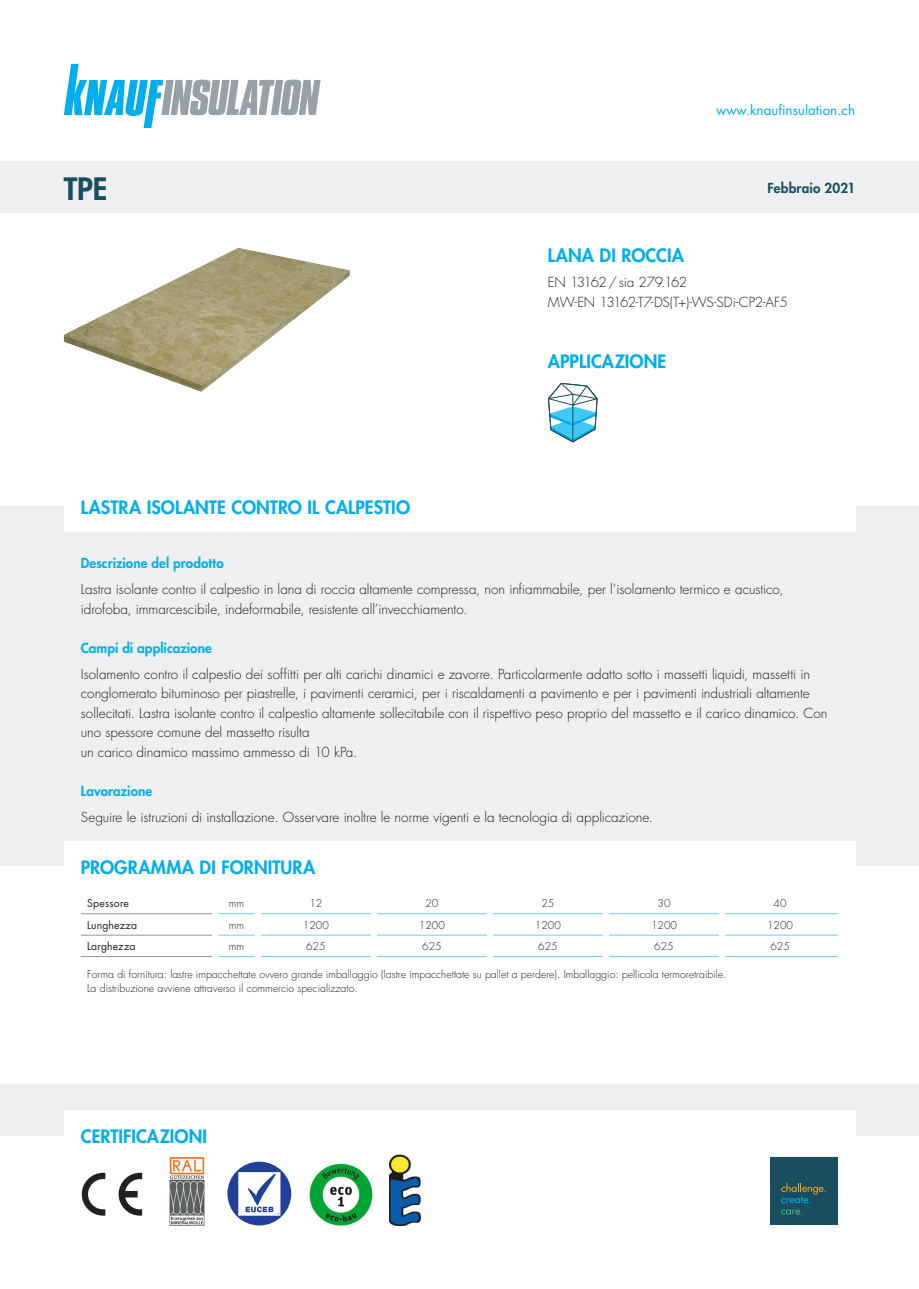
<style>
.page{position:relative;width:919px;height:1289px;background:#fff}
.page>*{position:absolute;margin:0;border:0;box-sizing:border-box;transform-origin:0 0}
.Produktname{font:800 30px "Futura Std";color:#184e5d}
.Untertitel1{font:800 18px "Futura Std";letter-spacing:.005em;color:#00aeef}
.Grundtext{font:300 13.5px/19.5px "Futura Std";letter-spacing:-.005em;color:#231f20}
.Untertitel2{font:800 13.5px "Futura Std";letter-spacing:.005em;color:#00aeef}
.t1{font:13.5px "Futura Std";color:#00aeef}
.Grundtext-2{font:300 13.5px "Futura Std";letter-spacing:-.06em;color:#231f20}
.Datum{font:800 13.5px "Futura Std";letter-spacing:.01em;color:#184e5d}
.t2{font:300 10.5px/14.2px "Futura Std";color:#231f20}
.t3{font:10.5px "Futura Std";letter-spacing:.015em;color:#231f20}
</style>
<div class="page">
<div style="left:0;top:1084px;width:918px;height:51px;background:#eeeff1"></div>
<div style="left:0;top:162px;width:918px;height:51px;background:#eeeff1"></div>
<div style="left:0;top:506px;width:918px;height:359px;background:#eeeff1"></div>
<img style="left:64px;top:248px;width:286px;height:144px">
<div style="left:64px;top:480px;width:791px;height:51px;background:#fff"></div>
<svg style="left:64px;top:64px;width:256px;height:64px"></svg>
<div style="left:64px;top:1110px;width:791px;height:51px;background:#fff"></div>
<div style="left:770px;top:1157px;width:67px;height:68px;background:#184e5d"></div>
<svg style="left:781px;top:1182px;width:44px;height:21px"></svg>
<svg style="left:781px;top:1209px;width:21px;height:5px"></svg>
<div style="left:64px;top:841px;width:791px;height:51px;background:#fff"></div>
<hr style="left:81px;top:913px;width:131px;height:1px;background:#939598">
<hr style="left:81px;top:934px;width:131px;height:1px;background:#939598">
<hr style="left:81px;top:956px;width:131px;height:1px;background:#939598">
<hr style="left:218px;top:913px;width:37px;height:1px;background:#6bcff6">
<hr style="left:261px;top:913px;width:110px;height:1px;background:#6bcff6">
<hr style="left:377px;top:913px;width:110px;height:1px;background:#6bcff6">
<hr style="left:493px;top:913px;width:110px;height:1px;background:#6bcff6">
<hr style="left:609px;top:913px;width:110px;height:1px;background:#6bcff6">
<hr style="left:725px;top:913px;width:113px;height:1px;background:#6bcff6">
<hr style="left:218px;top:934px;width:37px;height:1px;background:#6bcff6">
<hr style="left:261px;top:934px;width:110px;height:1px;background:#6bcff6">
<hr style="left:377px;top:934px;width:110px;height:1px;background:#6bcff6">
<hr style="left:493px;top:934px;width:110px;height:1px;background:#6bcff6">
<hr style="left:609px;top:934px;width:110px;height:1px;background:#6bcff6">
<hr style="left:725px;top:934px;width:113px;height:1px;background:#6bcff6">
<hr style="left:218px;top:956px;width:37px;height:1px;background:#6bcff6">
<hr style="left:261px;top:956px;width:110px;height:1px;background:#6bcff6">
<hr style="left:377px;top:956px;width:110px;height:1px;background:#6bcff6">
<hr style="left:493px;top:956px;width:110px;height:1px;background:#6bcff6">
<hr style="left:609px;top:956px;width:110px;height:1px;background:#6bcff6">
<hr style="left:725px;top:956px;width:113px;height:1px;background:#6bcff6">
<img style="left:169px;top:1157px;width:35px;height:68px">
<svg style="left:227px;top:1161px;width:64px;height:64px"></svg>
<svg style="left:82px;top:1172px;width:23px;height:43px"></svg>
<svg style="left:119px;top:1172px;width:23px;height:43px"></svg>
<img style="left:310px;top:1163px;width:62px;height:62px">
<img style="left:390px;top:1154px;width:31px;height:71px">
<svg style="left:548px;top:383px;width:49px;height:59px"></svg>
<p class="Produktname" style="left:64px;top:169px;width:45px">TPE</p>
<p class="Untertitel1" style="left:81px;top:495px;width:331px">LASTRA ISOLANTE CONTRO IL CALPESTIO</p>
<p class="t1" style="left:716px;top:101px;width:141px">www.knaufinsulation.ch</p>
<p class="Datum" style="left:767px;top:179px;width:89px">Febbraio 2021</p>
<p class="Untertitel1" style="left:548px;top:243px;width:137px">LANA DI ROCCIA</p>
<p class="Grundtext-2" style="left:548px;top:274px;width:141px">EN 13162 / sia 279.162</p>
<p class="Grundtext" style="left:548px;top:293px;width:241px">MW-EN 13162-T7-DS(T+)-WS-SDi-CP2-AF5</p>
<h2 class="Untertitel1" style="left:548px;top:350px;width:120px">APPLICAZIONE</h2>
<p class="Untertitel2" style="left:81px;top:555px;width:145px">Descrizione del prodotto</p>
<p class="Grundtext" style="left:81px;top:580px;width:704px">Lastra isolante contro il calpestio in lana di roccia altamente compressa, non infiammabile, per l’isolamento termico e acustico, idrofoba, immarcescibile, indeformabile, resistente all’invecchiamento.</p>
<p class="Untertitel2" style="left:81px;top:639px;width:132px">Campi di applicazione</p>
<p class="Grundtext" style="left:81px;top:664px;width:748px">Isolamento contro il calpestio dei soffitti per alti carichi dinamici e zavorre. Particolarmente adatto sotto i massetti liquidi, massetti in conglomerato bituminoso per piastrelle, i pavimenti ceramici, per i riscaldamenti a pavimento e per i pavimenti industriali altamente sollecitati. Lastra isolante contro il calpestio altamente sollecitabile con il rispettivo peso proprio del massetto e il carico dinamico. Con uno spessore comune del massetto risulta<br>un carico dinamico massimo ammesso di 10 kPa.</p>
<p class="Untertitel2" style="left:81px;top:782px;width:73px">Lavorazione</p>
<p class="Grundtext" style="left:81px;top:807px;width:573px">Seguire le istruzioni di installazione. Osservare inoltre le norme vigenti e la tecnologia di applicazione.</p>
<p class="Untertitel1" style="left:81px;top:856px;width:236px">PROGRAMMA DI FORNITURA</p>
<p class="t3" style="left:87px;top:896px;width:43px">Spessore</p>
<p class="t2" style="left:229px;top:896px;width:17px">mm</p>
<p class="t2" style="left:309px;top:896px;width:15px">12</p>
<p class="t2" style="left:425px;top:896px;width:15px">20</p>
<p class="t2" style="left:541px;top:896px;width:15px">25</p>
<p class="t2" style="left:657px;top:896px;width:15px">30</p>
<p class="t2" style="left:773px;top:896px;width:15px">40</p>
<p class="t3" style="left:87px;top:918px;width:51px">Lunghezza</p>
<p class="t2" style="left:229px;top:918px;width:17px">mm</p>
<p class="t2" style="left:303px;top:918px;width:28px">1200</p>
<p class="t2" style="left:419px;top:918px;width:28px">1200</p>
<p class="t2" style="left:535px;top:918px;width:28px">1200</p>
<p class="t2" style="left:651px;top:918px;width:28px">1200</p>
<p class="t2" style="left:767px;top:918px;width:28px">1200</p>
<p class="t3" style="left:87px;top:939px;width:50px">Larghezza</p>
<p class="t2" style="left:229px;top:939px;width:17px">mm</p>
<p class="t2" style="left:306px;top:939px;width:21px">625</p>
<p class="t2" style="left:422px;top:939px;width:21px">625</p>
<p class="t2" style="left:538px;top:939px;width:21px">625</p>
<p class="t2" style="left:654px;top:939px;width:21px">625</p>
<p class="t2" style="left:770px;top:939px;width:21px">625</p>
<p class="t2" style="left:87px;top:967px;width:640px">Forma di fornitura: lastre impacchettate ovvero grande imballaggio (lastre impacchettate su pallet a perdere). Imballaggio: pellicola termoretraibile.<br>La distribuzione avviene attraverso il commercio specializzato.</p>
<h2 class="Untertitel1" style="left:81px;top:1125px;width:128px">CERTIFICAZIONI</h2>
</div>
